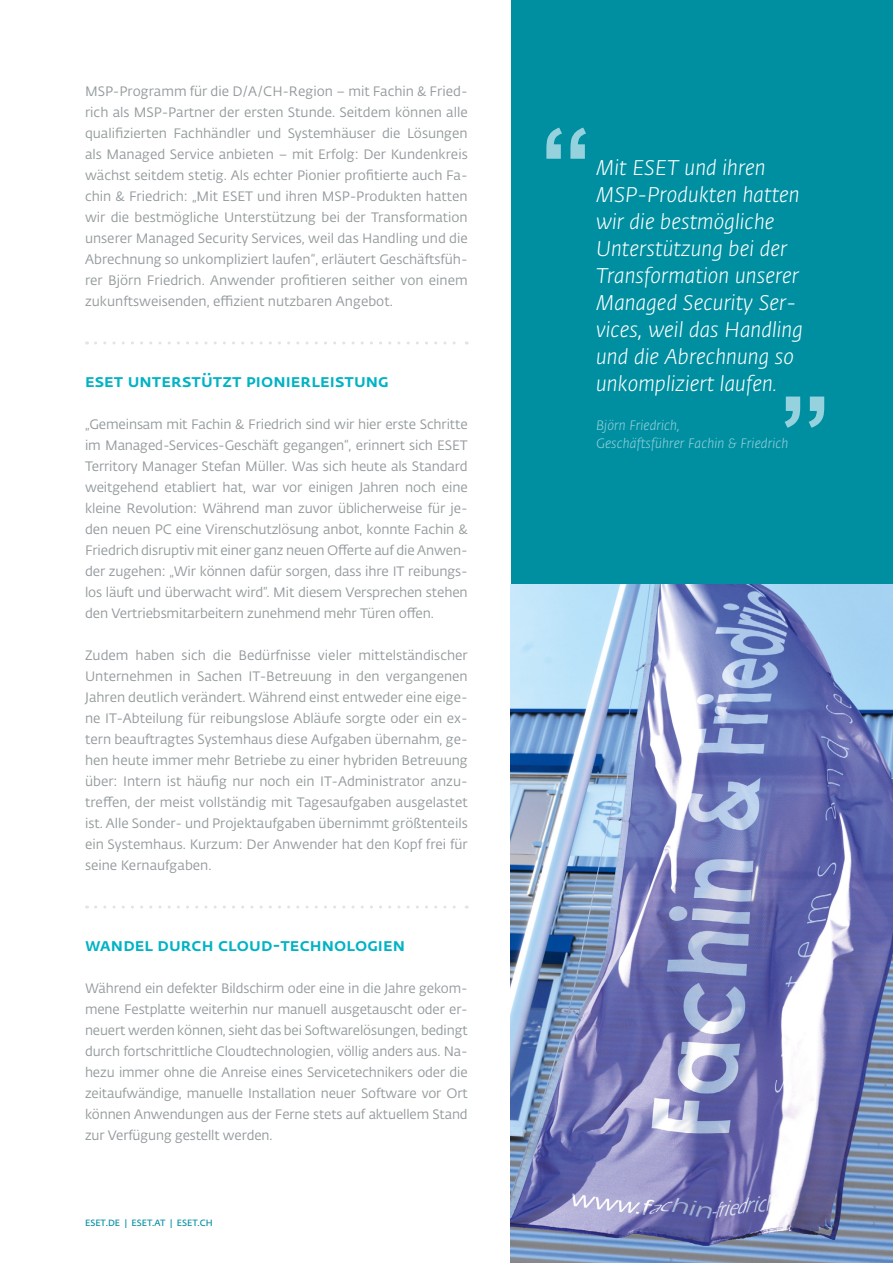
<style>
.page{position:relative;width:893px;height:1263px;background:#fff}
.page>*{position:absolute;margin:0;border:0;box-sizing:border-box;transform-origin:0 0}
.t1{font:21px/27px "Fedra Sans Alt Pro Light Italic LF";letter-spacing:.005em;color:#fff}
.t2{font:18px "Fedra Sans Alt Pro Med LF";letter-spacing:.005em;color:#00b3c4}
.t3{font:13.5px/21px "Fedra Sans Alt Pro Book LF";letter-spacing:-.01em;color:#93999c;text-align:justify}
.t4{font:13.5px/18px "Fedra Sans Alt Pro Light Italic LF";letter-spacing:.005em;color:#95d2dd}
.t5{font:9px "Fedra Sans Alt Pro Demi LF";color:#008fa1}
</style>
<div class="page">
<svg style="left:96px;top:341px;width:371px;height:3px"></svg>
<svg style="left:96px;top:905px;width:371px;height:3px"></svg>
<div style="left:511px;top:0;width:382px;height:1263px;background:#008fa1"></div>
<svg style="left:546px;top:128px;width:40px;height:31px"></svg>
<svg style="left:785px;top:396px;width:39px;height:32px"></svg>
<img style="left:510px;top:585px;width:383px;height:678px">
<p class="t3" style="left:85px;top:80px;width:384px">MSP-Programm für die D/A/CH-Region – mit Fachin &amp; Fried&shy;rich als MSP-Partner der ersten Stunde. Seitdem können alle qualifizierten Fachhändler und Systemhäuser die Lösungen als Managed Service anbieten – mit Erfolg: Der Kundenkreis wächst seitdem stetig. Als echter Pionier profitierte auch Fa&shy;chin &amp; Friedrich: „Mit ESET und ihren MSP-Produkten hatten wir die bestmögliche Unterstützung bei der Transformation unserer Managed Security Services, weil das Handling und die Abrechnung so unkompliziert laufen“, erläutert Geschäftsfüh&shy;rer Björn Friedrich. Anwender profitieren seither von einem zukunftsweisenden, effizient nutzbaren Angebot.</p>
<h2 class="t2" style="left:85px;top:367px;width:305px">eset unterstützt pionierleistung</h2>
<p class="t3" style="left:85px;top:413px;width:384px">„Gemeinsam mit Fachin &amp; Friedrich sind wir hier erste Schritte im Managed-Services-Geschäft gegangen“, erinnert sich ESET Territory Manager Stefan Müller. Was sich heute als Standard weitgehend etabliert hat, war vor einigen Jahren noch eine kleine Revolution: Während man zuvor üblicherweise für je&shy;den neuen PC eine Virenschutzlösung anbot, konnte Fachin &amp; Friedrich disruptiv mit einer ganz neuen Offerte auf die Anwen&shy;der zugehen: „Wir können dafür sorgen, dass ihre IT reibungs&shy;los läuft und überwacht wird“. Mit diesem Versprechen stehen den Vertriebsmitarbeitern zunehmend mehr Türen offen.</p>
<p class="t3" style="left:85px;top:644px;width:384px">Zudem haben sich die Bedürfnisse vieler mittelständischer Unternehmen in Sachen IT-Betreuung in den vergangenen Jahren deutlich verändert. Während einst entweder eine eige&shy;ne IT-Abteilung für reibungslose Abläufe sorgte oder ein ex&shy;tern beauftragtes Systemhaus diese Aufgaben übernahm, ge&shy;hen heute immer mehr Betriebe zu einer hybriden Betreuung über: Intern ist häufig nur noch ein IT-Administrator anzu&shy;treffen, der meist vollständig mit Tagesaufgaben ausgelastet ist. Alle Sonder- und Projektaufgaben übernimmt größtenteils ein Systemhaus. Kurzum: Der Anwender hat den Kopf frei für seine Kernaufgaben.</p>
<h2 class="t2" style="left:85px;top:931px;width:322px">wandel durch cloud-technologien</h2>
<p class="t3" style="left:85px;top:977px;width:384px">Während ein defekter Bildschirm oder eine in die Jahre gekom&shy;mene Festplatte weiterhin nur manuell ausgetauscht oder er&shy;neuert werden können, sieht das bei Softwarelösungen, bedingt durch fortschrittliche Cloudtechnologien, völlig anders aus. Na&shy;hezu immer ohne die Anreise eines Servicetechnikers oder die zeitaufwändige, manuelle Installation neuer Software vor Ort können Anwendungen aus der Ferne stets auf aktuellem Stand zur Verfügung gestellt werden.</p>
<p class="t5" style="left:85px;top:1216px;width:129px">ESET.DE | ESET.AT | ESET.CH</p>
<h1 class="t1" style="left:596px;top:154px;width:208px">Mit ESET und ihren<br>MSP-Produkten hatten wir die bestmögliche<br>Unterstützung bei der<br>Transformation unserer<br>Managed Security Ser&shy;vices, weil das Handling und die Abrechnung so unkompliziert laufen.</h1>
<p class="t4" style="left:596px;top:416px;width:194px">Björn Friedrich,<br>Geschäftsführer Fachin &amp; Friedrich</p>
</div>
